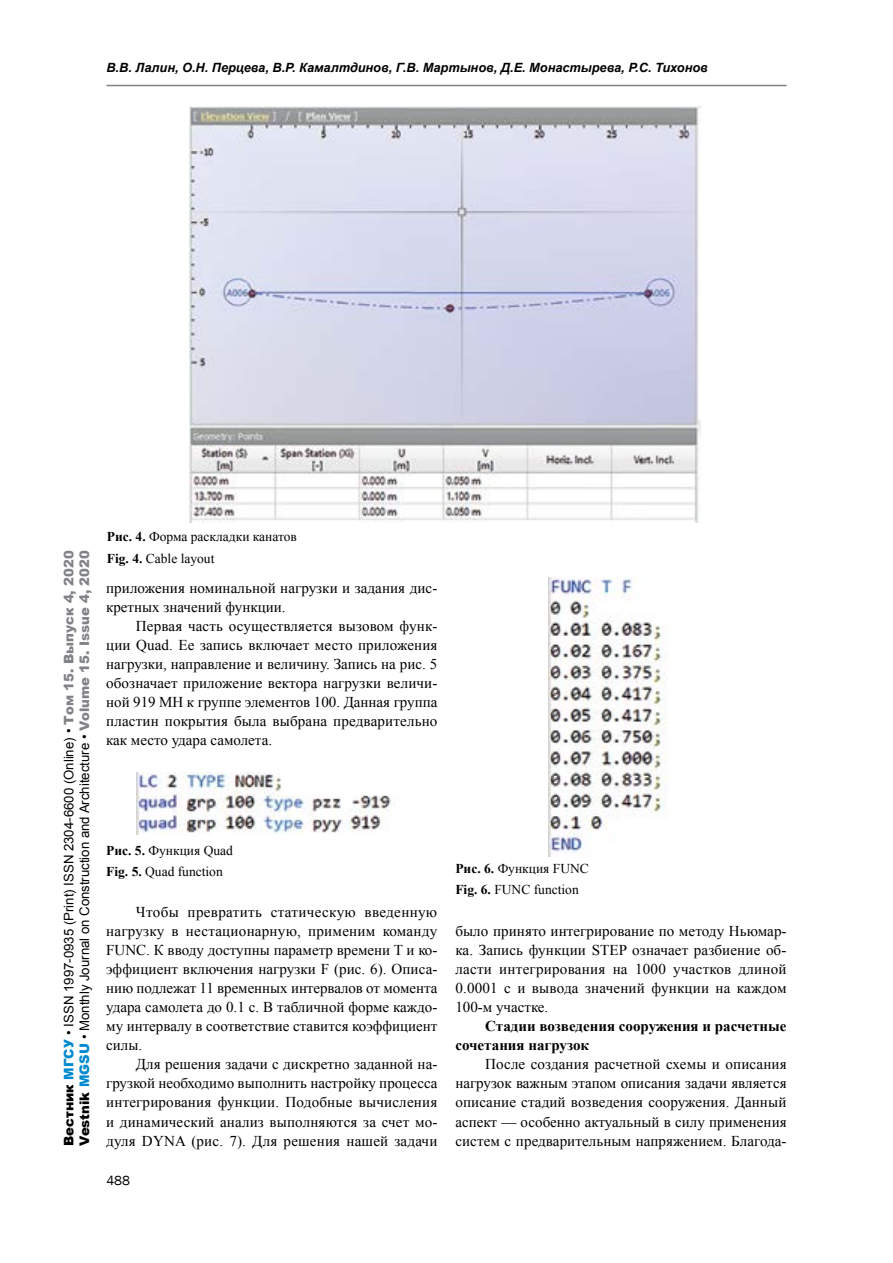
<style>
.page{position:relative;width:893px;height:1263px;background:#fff}
.page>*{position:absolute;margin:0;border:0;box-sizing:border-box;transform-origin:0 0}
.t1{font:15px/19px "Times New Roman";letter-spacing:.005em;color:#000;text-align:justify}
.t2{font:700 15px/19px "Times New Roman";color:#000}
.t3{font:13.5px/21.5px "Times New Roman";color:#000}
.t4{font:13.5px "Franklin Gothic";color:#000}
.t5{font:13.2px/15.9px "Arial";color:#000}
.t6{font:italic 700 12.75px "Arial";color:#000}
.s1{font-weight:900}
.s2{font-weight:900;color:#0089cf}
.s3{font-weight:900;color:#808285}
.s4{font-weight:700}
</style>
<div class="page">
<hr style="left:106px;top:85px;width:681px;height:1px;background:#808285">
<img style="left:189px;top:106px;width:511px;height:416px">
<img style="left:136px;top:773px;width:256px;height:62px">
<img style="left:549px;top:577px;width:119px;height:279px">
<p class="t6" style="left:106px;top:59px;width:603px">В.В. Лалин, О.Н. Перцева, В.Р. Камалтдинов, Г.В. Мартынов, Д.Е. Монастырева, Р.С. Тихонов</p>
<p class="t5" style="left:61px;top:1146px;width:597px;rotate:-90deg"><span class="s1">Вестник</span> <span class="s2">МГСУ</span> • ISSN 1997-0935 (Print) ISSN 2304-6600 (Online) • <span class="s3">Том 15. Выпуск 4, 2020<br></span><span class="s1">Vestnik</span> <span class="s2">MGSU</span> • Monthly Journal on Construction and Architecture • <span class="s3">Volume 15. Issue 4, 2020</span></p>
<p class="t3" style="left:107px;top:526px;width:192px"><span class="s4">Рис. 4.</span> Форма раскладки канатов<br><span class="s4">Fig. 4.</span> Cable layout</p>
<p class="t1" style="left:106px;top:578px;width:333px">приложения номинальной нагрузки и задания дис&shy;кретных значений функции.</p>
<p class="t1" style="left:106px;top:616px;width:333px;text-indent:30px">Первая часть осуществляется вызовом функ&shy;ции Quad. Ее запись включает место приложения нагрузки, направление и величину. Запись на рис. 5 обозначает приложение вектора нагрузки величи&shy;ной 919 МН к группе элементов 100. Данная группа пластин покрытия была выбрана предварительно как место удара самолета.</p>
<p class="t3" style="left:106px;top:839px;width:128px"><span class="s4">Рис. 5.</span> Функция Quad<br><span class="s4">Fig. 5.</span> Quad function</p>
<p class="t1" style="left:106px;top:902px;width:333px;text-indent:30px">Чтобы превратить статическую введенную нагрузку в нестационарную, применим команду FUNC. К вводу доступны параметр времени T и ко&shy;эффициент включения нагрузки F (рис. 6). Описа&shy;нию подлежат 11 временных интервалов от момента удара самолета до 0.1 с. В табличной форме каждо&shy;му интервалу в соответствие ставится коэффициент силы.</p>
<p class="t1" style="left:106px;top:1054px;width:333px;text-indent:30px">Для решения задачи с дискретно заданной на&shy;грузкой необходимо выполнить настройку процесса интегрирования функции. Подобные вычисления и динамический анализ выполняются за счет мо&shy;дуля DYNA (рис. 7). Для решения нашей задачи</p>
<p class="t4" style="left:106px;top:1172px;width:25px">488</p>
<p class="t3" style="left:455px;top:857px;width:135px"><span class="s4">Рис. 6.</span> Функция FUNC<br><span class="s4">Fig. 6.</span> FUNC function</p>
<p class="t1" style="left:455px;top:921px;width:333px">было принято интегрирование по методу Ньюмар&shy;ка. Запись функции STEP означает разбиение об&shy;ласти интегрирования на 1000 участков длиной 0.0001 с и вывода значений функции на каждом 100-м участке.</p>
<p class="t2" style="left:455px;top:1016px;width:333px;text-indent:30px">Стадии возведения сооружения и расчетные сочетания нагрузок</p>
<p class="t1" style="left:455px;top:1054px;width:333px;text-indent:30px">После создания расчетной схемы и описания нагрузок важным этапом описания задачи является описание стадий возведения сооружения. Данный аспект — особенно актуальный в силу применения систем с предварительным напряжением. Благода-</p>
</div>
